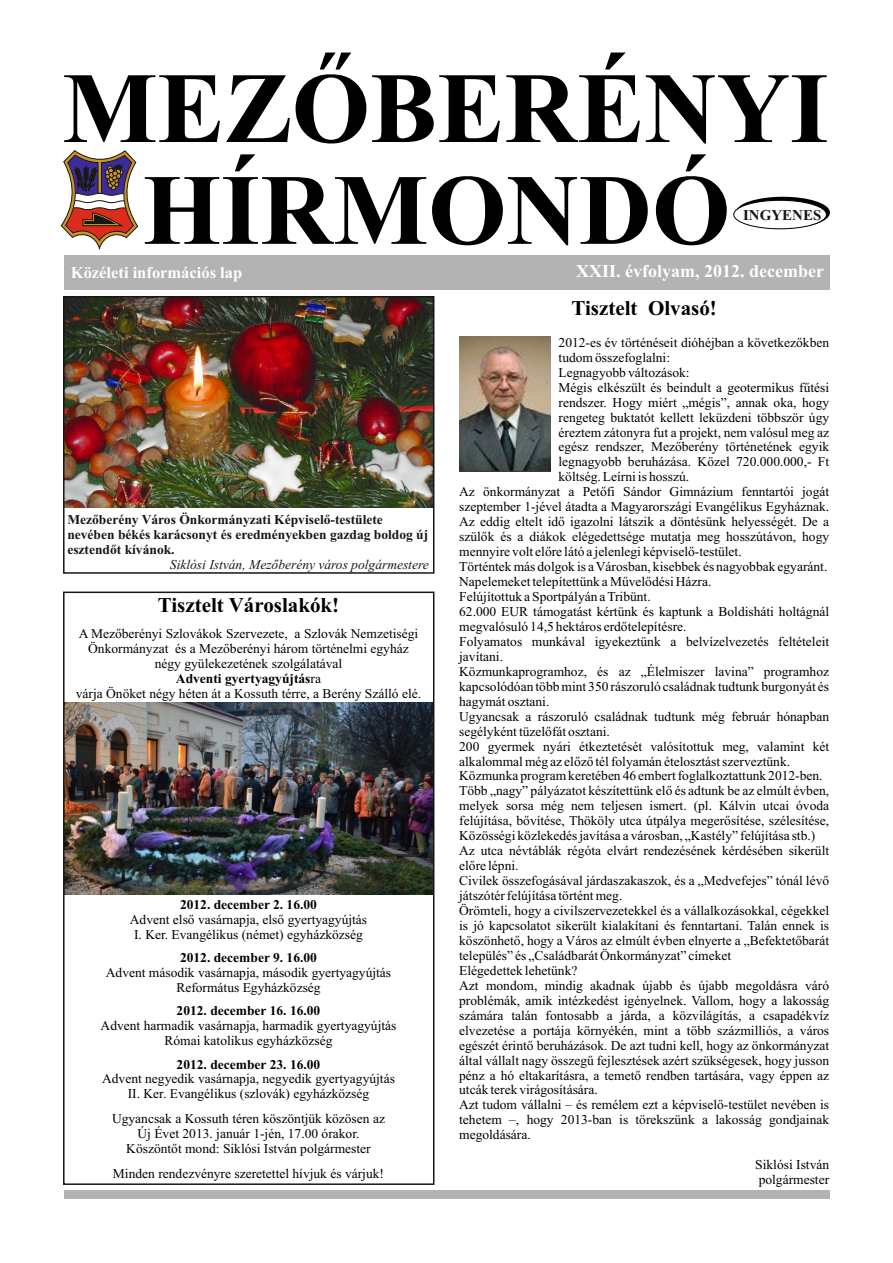
<style>
.page{position:relative;width:893px;height:1263px;background:#fff}
.page>*{position:absolute;margin:0;border:0;box-sizing:border-box;transform-origin:0 0}
.t1{font:700 100.8px/101.9px "Times New Roman";color:#000;text-align:center}
.t2{font:700 21px "Times New Roman";color:#000}
.t3{font:700 18px "Times New Roman";color:#fff}
.t4{font:700 16.5px "Times New Roman";color:#fff}
.t5{font:700 15px "Times New Roman";color:#151616}
.t6{font:13.5px/15px "Times New Roman";color:#000;text-align:center}
.t7{font:700 13.5px/15px "Times New Roman";color:#151616}
.t8{font:700 13.5px "Times New Roman";color:#000}
.t9{font:italic 13.5px "Times New Roman";color:#151616}
.s1{font-weight:700}
</style>
<div class="page">
<svg style="left:60px;top:150px;width:79px;height:100px"></svg>
<div style="left:736px;top:197px;width:94px;height:31px;background:#000;border:2px solid #000;border-radius:50%"></div>
<div style="left:733px;top:200px;width:94px;height:29px;background:#fff;border:1px solid #000;border-radius:50%"></div>
<div style="left:64px;top:255px;width:765px;height:34px;background:#b3b3b3"></div>
<div style="left:64px;top:1191px;width:765px;height:8px;background:#b3b3b3"></div>
<img style="left:459px;top:336px;width:91px;height:136px">
<img style="left:66px;top:703px;width:365px;height:191px">
<div style="left:63px;top:591px;width:371px;height:594px;border:2px solid #151616"></div>
<img style="left:66px;top:299px;width:365px;height:208px">
<div style="left:63px;top:296px;width:371px;height:278px;border:2px solid #151616"></div>
<h1 class="t1" style="left:62px;top:68px;width:768px">MEZŐBERÉNYI<br>HÍRMONDÓ</h1>
<p class="t5" style="left:743px;top:210px;width:80px">INGYENES</p>
<p class="t4" style="left:71px;top:267px;width:173px">Közéleti információs lap</p>
<h3 class="t3" style="left:576px;top:265px;width:249px">XXII. évfolyam, 2012. december</h3>
<h2 class="t2" style="left:571px;top:301px;width:147px">Tisztelt Olvasó!</h2>
<p class="t6" style="left:559px;top:336px;width:272px">2012-es év történéseit dióhéjban a következőkben</p>
<p class="t6" style="left:559px;top:351px;width:113px">tudom összefoglalni:</p>
<p class="t6" style="left:559px;top:366px;width:132px">Legnagyobb változások:</p>
<p class="t6" style="left:559px;top:381px;width:272px">Mégis elkészült és beindult a geotermikus fűtési</p>
<p class="t6" style="left:559px;top:396px;width:272px">rendszer. Hogy miért „mégis”, annak oka, hogy</p>
<p class="t6" style="left:559px;top:411px;width:272px">rengeteg buktatót kellett leküzdeni többször úgy</p>
<p class="t6" style="left:559px;top:426px;width:272px">éreztem zátonyra fut a projekt, nem valósul meg az</p>
<p class="t6" style="left:559px;top:441px;width:272px">egész rendszer, Mezőberény történetének egyik</p>
<p class="t6" style="left:559px;top:456px;width:272px">legnagyobb beruházása. Közel 720.000.000,- Ft</p>
<p class="t6" style="left:559px;top:471px;width:132px">költség. Leírni is hosszú.</p>
<p class="t6" style="left:459px;top:486px;width:371px">Az önkormányzat a Petőfi Sándor Gimnázium fenntartói jogát</p>
<p class="t6" style="left:459px;top:501px;width:371px">szeptember 1-jével átadta a Magyarországi Evangélikus Egyháznak.</p>
<p class="t6" style="left:459px;top:515px;width:371px">Az eddig eltelt idő igazolni látszik a döntésünk helyességét. De a</p>
<p class="t6" style="left:459px;top:530px;width:371px">szülők és a diákok elégedettsége mutatja meg hosszútávon, hogy</p>
<p class="t6" style="left:459px;top:545px;width:284px">mennyire volt előre látó a jelenlegi képviselő-testület.</p>
<p class="t6" style="left:459px;top:560px;width:370px">Történtek más dolgok is a Városban, kisebbek és nagyobbak egyaránt.</p>
<p class="t6" style="left:459px;top:575px;width:254px">Napelemeket telepítettünk a Művelődési Házra.</p>
<p class="t6" style="left:459px;top:590px;width:193px">Felújítottuk a Sportpályán a Tribünt.</p>
<p class="t6" style="left:459px;top:605px;width:371px">62.000 EUR támogatást kértünk és kaptunk a Boldisháti holtágnál</p>
<p class="t6" style="left:459px;top:620px;width:229px">megvalósuló 14,5 hektáros erdőtelepítésre.</p>
<p class="t6" style="left:459px;top:635px;width:371px">Folyamatos munkával igyekeztünk a belvízelvezetés feltételeit</p>
<p class="t6" style="left:459px;top:650px;width:45px">javítani.</p>
<p class="t6" style="left:459px;top:665px;width:371px">Közmunkaprogramhoz, és az „Élelmiszer lavina” programhoz</p>
<p class="t6" style="left:459px;top:680px;width:371px">kapcsolódóan több mint 350 rászoruló családnak tudtunk burgonyát és</p>
<p class="t6" style="left:459px;top:695px;width:92px">hagymát osztani.</p>
<p class="t6" style="left:459px;top:710px;width:371px">Ugyancsak a rászoruló családnak tudtunk még február hónapban</p>
<p class="t6" style="left:459px;top:725px;width:152px">segélyként tüzelőfát osztani.</p>
<p class="t6" style="left:459px;top:740px;width:371px">200 gyermek nyári étkeztetését valósítottuk meg, valamint két</p>
<p class="t6" style="left:459px;top:755px;width:332px">alkalommal még az előző tél folyamán ételosztást szerveztünk.</p>
<p class="t6" style="left:459px;top:770px;width:365px">Közmunka program keretében 46 embert foglalkoztattunk 2012-ben.</p>
<p class="t6" style="left:459px;top:785px;width:371px">Több „nagy” pályázatot készítettünk elő és adtunk be az elmúlt évben,</p>
<p class="t6" style="left:459px;top:800px;width:371px">melyek sorsa még nem teljesen ismert. (pl. Kálvin utcai óvoda</p>
<p class="t6" style="left:459px;top:814px;width:371px">felújítása, bővítése, Thököly utca útpálya megerősítése, szélesítése,</p>
<p class="t6" style="left:459px;top:829px;width:358px">Közösségi közlekedés javítása a városban, „Kastély” felújítása stb.)</p>
<p class="t6" style="left:459px;top:844px;width:371px">Az utca névtáblák régóta elvárt rendezésének kérdésében sikerült</p>
<p class="t6" style="left:459px;top:859px;width:61px">előre lépni.</p>
<p class="t6" style="left:459px;top:874px;width:371px">Civilek összefogásával járdaszakaszok, és a „Medvefejes” tónál lévő</p>
<p class="t6" style="left:459px;top:889px;width:165px">játszótér felújítása történt meg.</p>
<p class="t6" style="left:459px;top:904px;width:371px">Örömteli, hogy a civilszervezetekkel és a vállalkozásokkal, cégekkel</p>
<p class="t6" style="left:459px;top:919px;width:371px">is jó kapcsolatot sikerült kialakítani és fenntartani. Talán ennek is</p>
<p class="t6" style="left:459px;top:934px;width:371px">köszönhető, hogy a Város az elmúlt évben elnyerte a „Befektetőbarát</p>
<p class="t6" style="left:459px;top:949px;width:273px">település” és „Családbarát Önkormányzat” címeket</p>
<p class="t6" style="left:459px;top:964px;width:120px">Elégedettek lehetünk?</p>
<p class="t6" style="left:459px;top:979px;width:371px">Azt mondom, mindig akadnak újabb és újabb megoldásra váró</p>
<p class="t6" style="left:459px;top:994px;width:371px">problémák, amik intézkedést igényelnek. Vallom, hogy a lakosság</p>
<p class="t6" style="left:459px;top:1009px;width:371px">számára talán fontosabb a járda, a közvilágítás, a csapadékvíz</p>
<p class="t6" style="left:459px;top:1024px;width:371px">elvezetése a portája környékén, mint a több százmilliós, a város</p>
<p class="t6" style="left:459px;top:1039px;width:371px">egészét érintő beruházások. De azt tudni kell, hogy az önkormányzat</p>
<p class="t6" style="left:459px;top:1054px;width:371px">által vállalt nagy összegű fejlesztések azért szükségesek, hogy jusson</p>
<p class="t6" style="left:459px;top:1069px;width:371px">pénz a hó eltakarításra, a temető rendben tartására, vagy éppen az</p>
<p class="t6" style="left:459px;top:1084px;width:140px">utcák terek virágosítására.</p>
<p class="t6" style="left:459px;top:1099px;width:371px">Azt tudom vállalni – és remélem ezt a képviselő-testület nevében is</p>
<p class="t6" style="left:459px;top:1114px;width:371px">tehetem –, hogy 2013-ban is törekszünk a lakosság gondjainak</p>
<p class="t6" style="left:459px;top:1128px;width:73px">megoldására.</p>
<p class="t6" style="left:755px;top:1158px;width:75px;text-align:left">Siklósi István polgármester</p>
<p class="t7" style="left:67px;top:514px;width:362px">Mezőberény Város Önkormányzati Képviselő-testülete nevében békés karácsonyt és eredményekben gazdag boldog új esztendőt kívánok.</p>
<p class="t9" style="left:170px;top:560px;width:260px">Siklósi István, Mezőberény város polgármestere</p>
<h2 class="t2" style="left:158px;top:597px;width:183px">Tisztelt Városlakók!</h2>
<p class="t6" style="left:76px;top:627px;width:347px">A Mezőberényi Szlovákok Szervezete, a Szlovák Nemzetiségi Önkormányzat és a Mezőberényi három történelmi egyház négy gyülekezetének szolgálatával<br><span class="s1">Adventi gyertyagyújtás</span>ra<br>várja Önöket négy héten át a Kossuth térre, a Berény Szálló elé.</p>
<p class="t8" style="left:180px;top:900px;width:138px">2012. december 2. 16.00</p>
<p class="t6" style="left:130px;top:913px;width:239px">Advent első vasárnapja, első gyertyagyújtás<br>I. Ker. Evangélikus (német) egyházközség</p>
<p class="t8" style="left:180px;top:953px;width:138px">2012. december 9. 16.00</p>
<p class="t6" style="left:106px;top:966px;width:287px">Advent második vasárnapja, második gyertyagyújtás<br>Református Egyházközség</p>
<p class="t8" style="left:177px;top:1006px;width:145px">2012. december 16. 16.00</p>
<p class="t6" style="left:101px;top:1019px;width:297px">Advent harmadik vasárnapja, harmadik gyertyagyújtás<br>Római katolikus egyházközség</p>
<p class="t8" style="left:177px;top:1059px;width:145px">2012. december 23. 16.00</p>
<p class="t6" style="left:102px;top:1073px;width:294px">Advent negyedik vasárnapja, negyedik gyertyagyújtás<br>II. Ker. Evangélikus (szlovák) egyházközség</p>
<p class="t6" style="left:112px;top:1112px;width:274px">Ugyancsak a Kossuth téren köszöntjük közösen az<br>Új Évet 2013. január 1-jén, 17.00 órakor.<br>Köszöntőt mond: Siklósi István polgármester</p>
<p class="t6" style="left:113px;top:1167px;width:273px">Minden rendezvényre szeretettel hívjuk és várjuk!</p>
</div>
